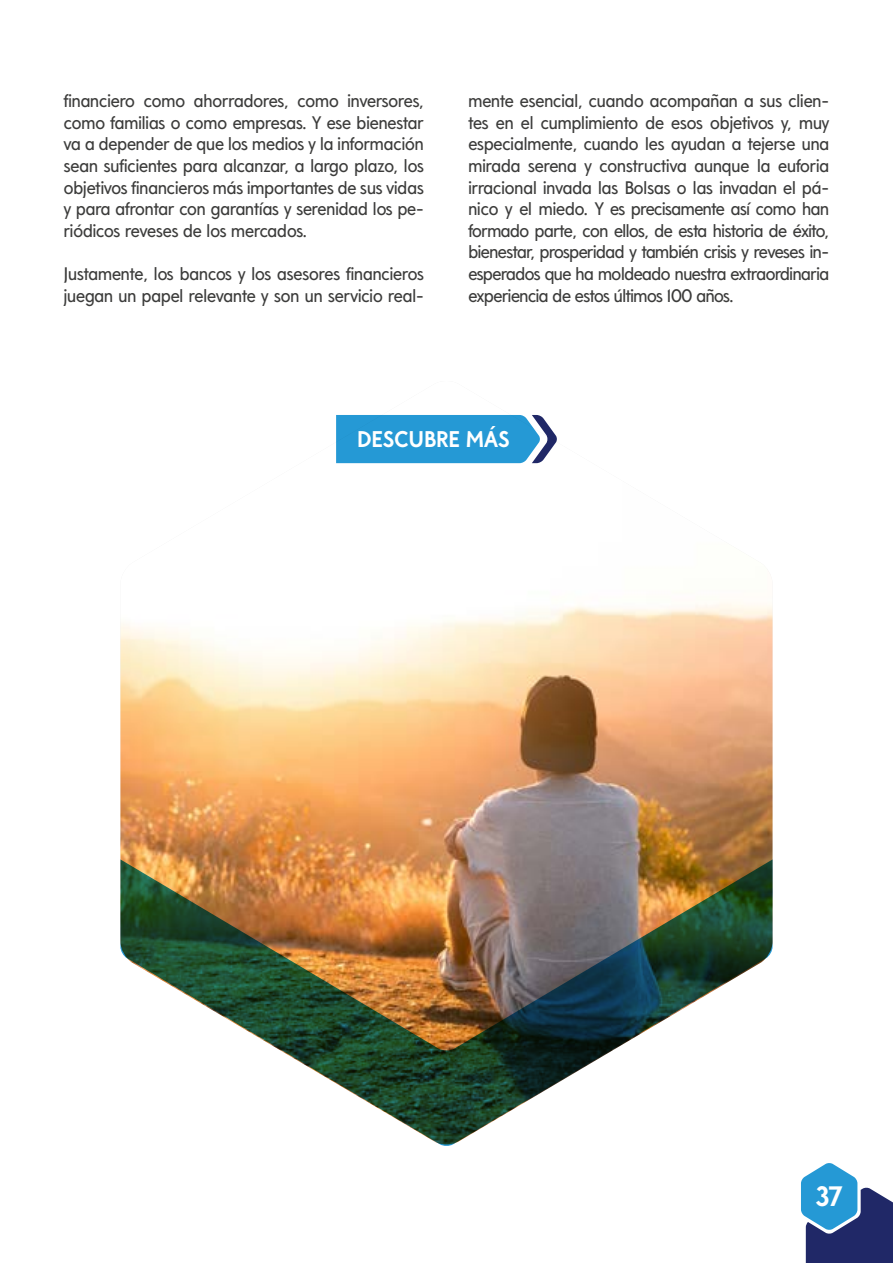
<style>
.page{position:relative;width:893px;height:1263px;background:#fff}
.page>*{position:absolute;margin:0;border:0;box-sizing:border-box;transform-origin:0 0}
.t1{font:700 27.75px "Mediolanum Sans";color:#fff}
.t2{font:700 22.5px "Mediolanum Sans";color:#fff}
.t3{font:18px/21.6px "Mediolanum Sans";color:#3c3c3b;text-align:justify}
</style>
<div class="page">
<svg style="left:801px;top:1163px;width:92px;height:100px"></svg>
<img style="left:120px;top:414px;width:652px;height:445px">
<img style="left:120px;top:859px;width:652px;height:287px">
<svg style="left:336px;top:415px;width:221px;height:48px;background:#349bd3"></svg>
<p class="t3" style="left:64px;top:90px;width:361px">financiero como ahorradores, como inversores, como familias o como empresas. Y ese bienestar va a depender de que los medios y la información sean suficientes para alcanzar, a largo plazo, los objetivos financieros más importantes de sus vidas y para afrontar con garantías y serenidad los pe&shy;riódicos reveses de los mercados.</p>
<p class="t3" style="left:64px;top:263px;width:361px">Justamente, los bancos y los asesores financieros juegan un papel relevante y son un servicio real-</p>
<p class="t3" style="left:468px;top:90px;width:362px">mente esencial, cuando acompañan a sus clien&shy;tes en el cumplimiento de esos objetivos y, muy especialmente, cuando les ayudan a tejerse una mirada serena y constructiva aunque la euforia irracional invada las Bolsas o las invadan el pá&shy;nico y el miedo. Y es precisamente así como han formado parte, con ellos, de esta historia de éxito, bienestar, prosperidad y también crisis y reveses in&shy;esperados que ha moldeado nuestra extraordinaria experiencia de estos últimos 100 años.</p>
<p class="t2" style="left:357px;top:426px;width:154px">DESCUBRE MÁS</p>
<h1 class="t1" style="left:816px;top:1180px;width:28px">37</h1>
</div>
